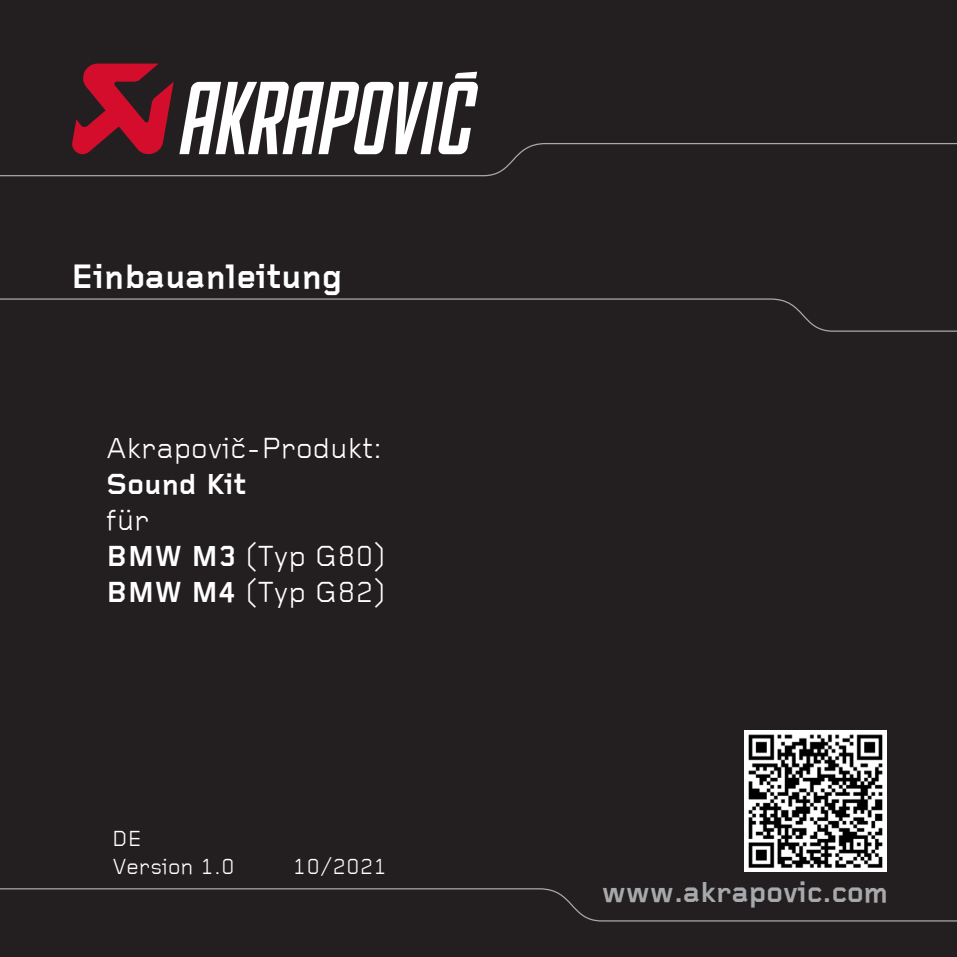
<style>
.page{position:relative;width:957px;height:957px;background:#231f20}
.page>*{position:absolute;margin:0;border:0;box-sizing:border-box;transform-origin:0 0}
.t1{font:700 35px "Foundry Gridnik";color:#fff}
.t2{font:30px "Foundry Gridnik";color:#fff}
.t3{font:700 30px "Foundry Gridnik";color:#a8a9ad}
.t4{font:700 30px "Foundry Gridnik";color:#fff}
.Foundry_10pt_Regular{font:22.5px "Foundry Gridnik";color:#fff}
.s1{font-weight:700}
</style>
<div class="page">
<svg style="left:0;top:888px;width:957px;height:34px"></svg>
<svg style="left:0;top:298px;width:957px;height:34px"></svg>
<svg style="left:0;top:64px;width:957px;height:113px"></svg>
<img style="left:744px;top:730px;width:142px;height:142px">
<p class="t1" style="left:71px;top:257px;width:273px">Einbauanleitung</p>
<p class="t2" style="left:106px;top:432px;width:277px">Akrapovič-Produkt:</p>
<p class="t4" style="left:106px;top:467px;width:141px">Sound Kit</p>
<p class="t2" style="left:106px;top:504px;width:45px">für</p>
<p class="t2" style="left:106px;top:540px;width:281px"><span class="s1">BMW M3</span> (Typ G80)</p>
<p class="t2" style="left:106px;top:576px;width:281px"><span class="s1">BMW M4</span> (Typ G82)</p>
<p class="Foundry_10pt_Regular" style="left:112px;top:826px;width:32px">DE</p>
<p class="Foundry_10pt_Regular" style="left:113px;top:855px;width:123px">Version 1.0</p>
<p class="Foundry_10pt_Regular" style="left:293px;top:855px;width:96px">10/2021</p>
<p class="t3" style="left:601px;top:875px;width:288px">www.akrapovic.com</p>
</div>
